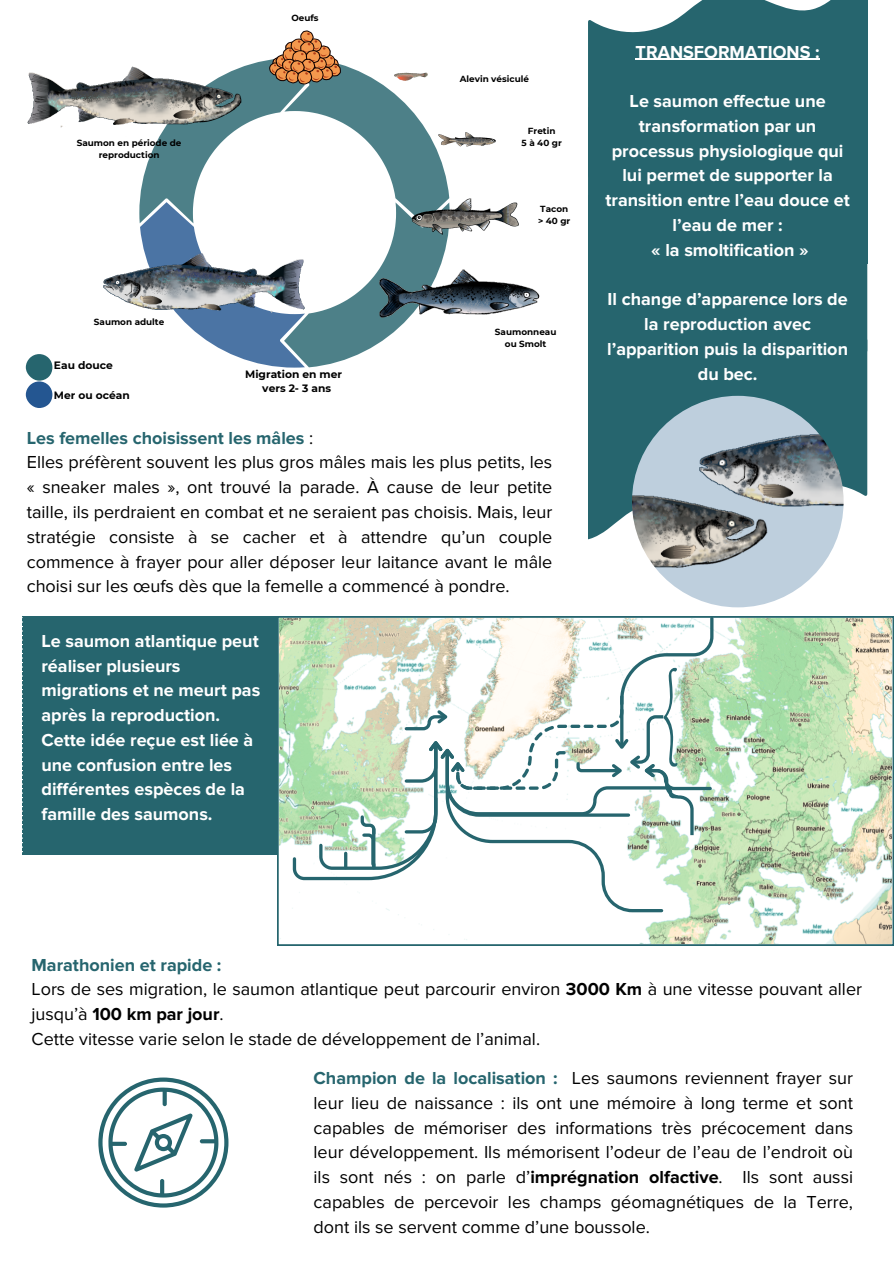
<style>
.page{position:relative;width:894px;height:1264px;background:#fff}
.page>*{position:absolute;margin:0;border:0;box-sizing:border-box;transform-origin:0 0}
.t1{font:18px/24.8px "Proxima Nova";color:#000}
.t2{font:700 18px/24.8px "Proxima Nova";color:#fff;text-align:center}
.t3{font:700 10.65px/14.9px "Montserrat";color:#000;text-align:center}
.t4{font:700 8.85px/12.1px "Montserrat";color:#000;text-align:center}
.s1{font-weight:700;color:#26656e}
.s2{font-weight:700}
</style>
<div class="page">
<svg style="left:139px;top:30px;width:310px;height:337px"></svg>
<img style="left:406px;top:196px;width:113px;height:40px">
<img style="left:375px;top:266px;width:165px;height:59px">
<img style="left:103px;top:227px;width:215px;height:112px">
<img style="left:431px;top:132px;width:65px;height:23px">
<img style="left:27px;top:40px;width:218px;height:115px">
<img style="left:391px;top:70px;width:44px;height:14px">
<svg style="left:26px;top:354px;width:26px;height:54px"></svg>
<div style="left:588px;top:177px;width:279px;height:18px;background:#26656e"></div>
<div style="left:588px;top:0;width:279px;height:177px;background:#26656e"></div>
<svg style="left:588px;top:399px;width:279px;height:144px;background:#477c84"></svg>
<div style="left:588px;top:195px;width:279px;height:204px;background:#26656e"></div>
<img style="left:631px;top:396px;width:212px;height:211px;border-radius:50%">
<div style="left:23px;top:616px;width:254px;height:238px;background:#26656e"></div>
<svg style="left:277px;top:616px;width:616px;height:329px"></svg>
<svg style="left:291px;top:616px;width:424px;height:298px"></svg>
<hr style="left:635px;top:59px;width:184px;height:1px;background:#fff">
<svg style="left:98px;top:1077px;width:130px;height:130px"></svg>
<p class="t4" style="left:77px;top:136px;width:106px">Saumon en période de reproduction</p>
<p class="t4" style="left:94px;top:316px;width:72px">Saumon adulte</p>
<p class="t3" style="left:54px;top:358px;width:60px">Eau douce</p>
<p class="t3" style="left:54px;top:388px;width:77px">Mer ou océan</p>
<p class="t4" style="left:291px;top:12px;width:29px">Oeufs</p>
<p class="t3" style="left:245px;top:366px;width:98px">Migration en mer vers 2- 3 ans</p>
<p class="t4" style="left:459px;top:72px;width:71px">Alevin vésiculé</p>
<p class="t4" style="left:521px;top:125px;width:42px">Fretin<br>5à40gr</p>
<p class="t4" style="left:538px;top:203px;width:34px;text-align:left">Tacon &gt; 40 gr</p>
<p class="t4" style="left:495px;top:326px;width:63px">Saumonneau ou Smolt</p>
<p class="t1" style="left:27px;top:426px;width:527px"><span class="s1">Les femelles choisissent les mâles</span> :<br>Elles préfèrent souvent les plus gros mâles mais les plus petits, les « sneaker males », ont trouvé la parade. À cause de leur petite taille, ils perdraient en combat et ne seraient pas choisis. Mais, leur stratégie consiste à se cacher et à attendre qu’un couple commence à frayer pour aller déposer leur laitance avant le mâle choisi sur les œufs dès que la femelle a commencé à pondre.</p>
<p class="t2" style="left:41px;top:629px;width:220px;text-align:left">Le saumon atlantique peut réaliser plusieurs migrations et ne meurt pas après la reproduction.<br>Cette idée reçue est liée à une confusion entre les différentes espèces de la famille des saumons.</p>
<p class="t2" style="left:635px;top:40px;width:185px">TRANSFORMATIONS :</p>
<p class="t2" style="left:605px;top:89px;width:246px">Le saumon effectue une transformation par un processus physiologique qui lui permet de supporter la transition entre l’eau douce et l’eau de mer :<br>« la smoltification »</p>
<p class="t2" style="left:607px;top:287px;width:242px">Il change d’apparence lors de la reproduction avec l’apparition puis la disparition du bec.</p>
<p class="t1" style="left:32px;top:952px;width:831px"><span class="s1">Marathonien et rapide :<br></span>Lors de ses migration, le saumon atlantique peut parcourir environ <span class="s2">3000 Km</span> à une vitesse pouvant aller jusqu’à <span class="s2">100 km par jour</span>.<br>Cette vitesse varie selon le stade de développement de l’animal.</p>
<p class="t1" style="left:313px;top:1066px;width:541px;text-align:justify"><span class="s1">Champion de la localisation :</span> Les saumons reviennent frayer sur leur lieu de naissance : ils ont une mémoire à long terme et sont capables de mémoriser des informations très précocement dans leur développement. Ils mémorisent l’odeur de l’eau de l’endroit où ils sont nés : on parle d’<span class="s2">imprégnation olfactive</span>. Ils sont aussi capables de percevoir les champs géomagnétiques de la Terre,</p>
<p class="t1" style="left:313px;top:1214px;width:338px">dont ils se servent comme d’une boussole.</p>
</div>
